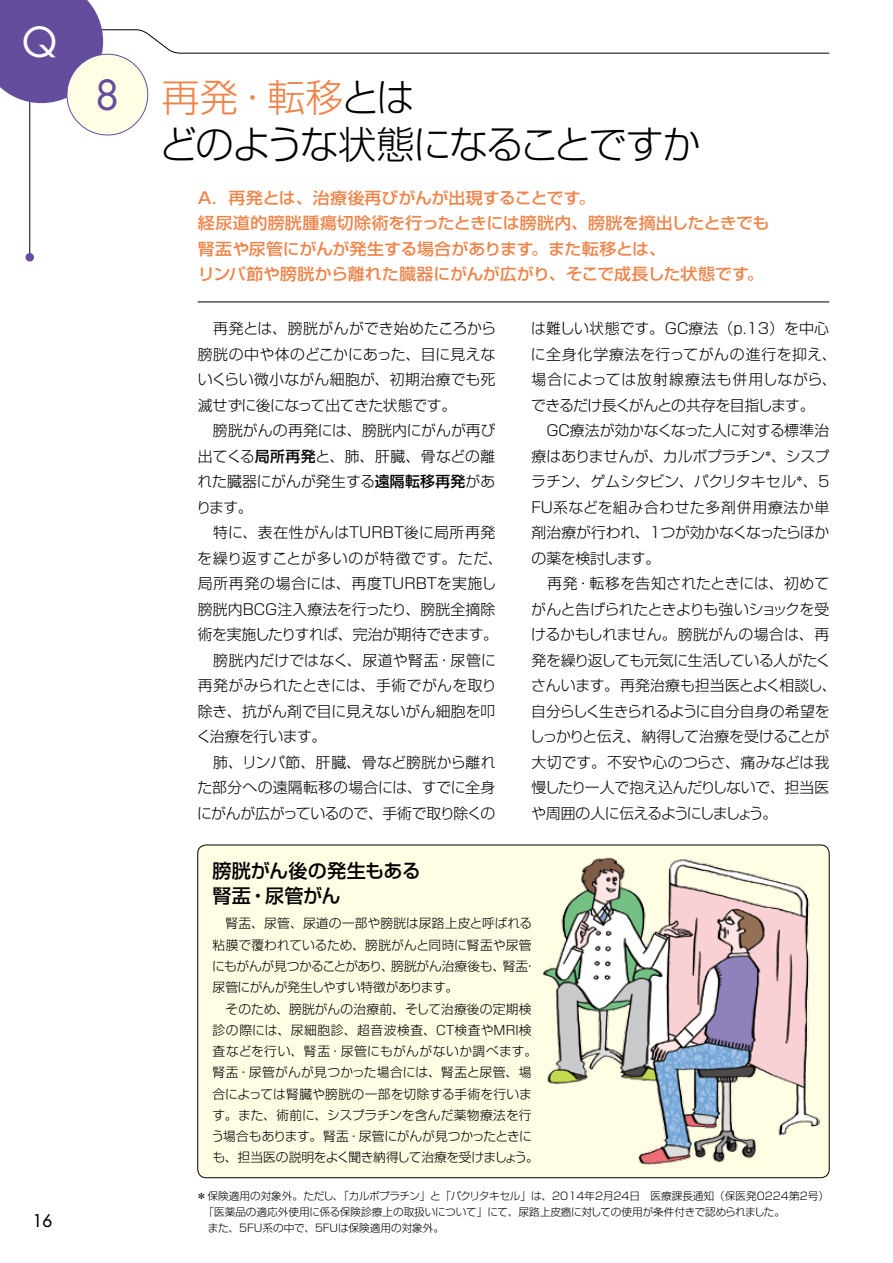
<style>
.page{position:relative;width:893px;height:1263px;background:#fff}
.page>*{position:absolute;margin:0;border:0;box-sizing:border-box;transform-origin:0 0}
.t1{font:40.35px "Futura";color:#654d9d}
.t2{font:40.35px "Futura";color:#fff}
.t3{font:300 38.25px/46.8px "Shin Go Pro";letter-spacing:-.045em;color:#000}
.t4{font:500 19.2px/25.5px "Shin Go Pro";color:#000}
.t5{font:16.95px "Futura";color:#000}
.t6{font:500 16.2px/25.5px "Shin Go Pro";letter-spacing:-.005em;color:#ef844a;scale:1.05 1}
.t7{font:300 14.85px/25.5px "Shin Go Pro";letter-spacing:-.005em;color:#000}
.t8{font:300 12.75px/21.3px "Shin Go Pro";color:#000}
.t9{font:300 10.65px/15.9px "Shin Go Pro";color:#000}
.s1{color:#ef844a}
.s2{font-weight:500}
</style>
<div class="page">
<svg style="left:29px;top:29px;width:801px;height:226px"></svg>
<div style="left:0;top:0;width:103px;height:103px;background:#654d9d"></div>
<div style="left:67px;top:54px;width:81px;height:81px;background:#fffde4;border-radius:50%"></div>
<div style="left:67px;top:54px;width:81px;height:81px;border:1px solid #654d9d;border-radius:50%"></div>
<div style="left:26px;top:253px;width:8px;height:8px;background:#654d9d;border-radius:50%"></div>
<hr style="left:198px;top:302px;width:631px;height:1px;background:#000">
<div style="left:198px;top:845px;width:631px;height:333px;background:#fffde4;border-radius:9px"></div>
<img style="left:543px;top:857px;width:276px;height:308px">
<h1 class="t2" style="left:22px;top:14px;width:36px">Q</h1>
<h1 class="t1" style="left:95px;top:67px;width:26px">8</h1>
<p class="t5" style="left:33px;top:1209px;width:21px">16</p>
<h2 class="t3" style="left:159px;top:70px;width:543px"><span class="s1">再発・転移</span>とは<br>どのような状態になることですか</h2>
<p class="t6" style="left:198px;top:183px;width:546px">A．再発とは、治療後再びがんが出現することです。<br>経尿道的膀胱腫瘍切除術を行ったときには膀胱内、膀胱を摘出したときでも腎盂や尿管にがんが発生する場合があります。また転移とは、<br>リンパ節や膀胱から離れた臓器にがんが広がり、そこで成長した状態です。</p>
<p class="t7" style="left:196px;top:314px;width:308px">　再発とは、膀胱がんができ始めたころから膀胱の中や体のどこかにあった、目に見えないくらい微小ながん細胞が、初期治療でも死滅せずに後になって出てきた状態です。<br>　膀胱がんの再発には、膀胱内にがんが再び出てくる<span class="s2">局所再発</span>と、肺、肝臓、骨などの離れた臓器にがんが発生する<span class="s2">遠隔転移再発</span>があります。<br>　特に、表在性がんはTURBT後に局所再発を繰り返すことが多いのが特徴です。ただ、局所再発の場合には、再度TURBTを実施し膀胱内BCG注入療法を行ったり、膀胱全摘除術を実施したりすれば、完治が期待できます。　膀胱内だけではなく、尿道や腎盂・尿管に再発がみられたときには、手術でがんを取り除き、抗がん剤で目に見えないがん細胞を叩く治療を行います。<br>　肺、リンパ節、肝臓、骨など膀胱から離れた部分への遠隔転移の場合には、すでに全身にがんが広がっているので、手術で取り除くの</p>
<p class="t7" style="left:530px;top:314px;width:308px">は難しい状態です。GC療法（p.13）を中心に全身化学療法を行ってがんの進行を抑え、場合によっては放射線療法も併用しながら、できるだけ長くがんとの共存を目指します。　GC療法が効かなくなった人に対する標準治療はありませんが、カルボプラチン<sup>＊</sup>、シスプラチン、ゲムシタビン、パクリタキセル<sup>＊</sup>、５<br>FU系などを組み合わせた多剤併用療法か単剤治療が行われ、１つが効かなくなったらほかの薬を検討します。<br>　再発・転移を告知されたときには、初めてがんと告げられたときよりも強いショックを受けるかもしれません。膀胱がんの場合は、再発を繰り返しても元気に生活している人がたくさんいます。再発治療も担当医とよく相談し、自分らしく生きられるように自分自身の希望をしっかりと伝え、納得して治療を受けることが大切です。不安や心のつらさ、痛みなどは我慢したり一人で抱え込んだりしないで、担当医や周囲の人に伝えるようにしましょう。</p>
<p class="t4" style="left:212px;top:855px;width:210px">膀胱がん後の発生もある腎盂・尿管がん</p>
<p class="t8" style="left:211px;top:911px;width:329px">　腎盂、尿管、尿道の一部や膀胱は尿路上皮と呼ばれる粘膜で覆われているため、膀胱がんと同時に腎盂や尿管にもがんが見つかることがあり、膀胱がん治療後も、腎盂・尿管にがんが発生しやすい特徴があります。<br>　そのため、膀胱がんの治療前、そして治療後の定期検診の際には、尿細胞診、超音波検査、CT検査やMRI検査などを行い、腎盂・尿管にもがんがないか調べます。腎盂・尿管がんが見つかった場合には、腎盂と尿管、場合によっては腎臓や膀胱の一部を切除する手術を行います。また、術前に、シスプラチンを含んだ薬物療法を行う場合もあります。腎盂・尿管にがんが見つかったときにも、担当医の説明をよく聞き納得して治療を受けましょう。</p>
<p class="t9" style="left:196px;top:1187px;width:634px">＊保険適用の対象外。ただし、「カルボプラチン」と「パクリタキセル」は、2014年2月24日　医療課長通知（保医発0224第2号）　「医薬品の適応外使用に係る保険診療上の取扱いについて」にて、尿路上皮癌に対しての使用が条件付きで認められました。<br>　また、5FU系の中で、５FUは保険適用の対象外。</p>
</div>
